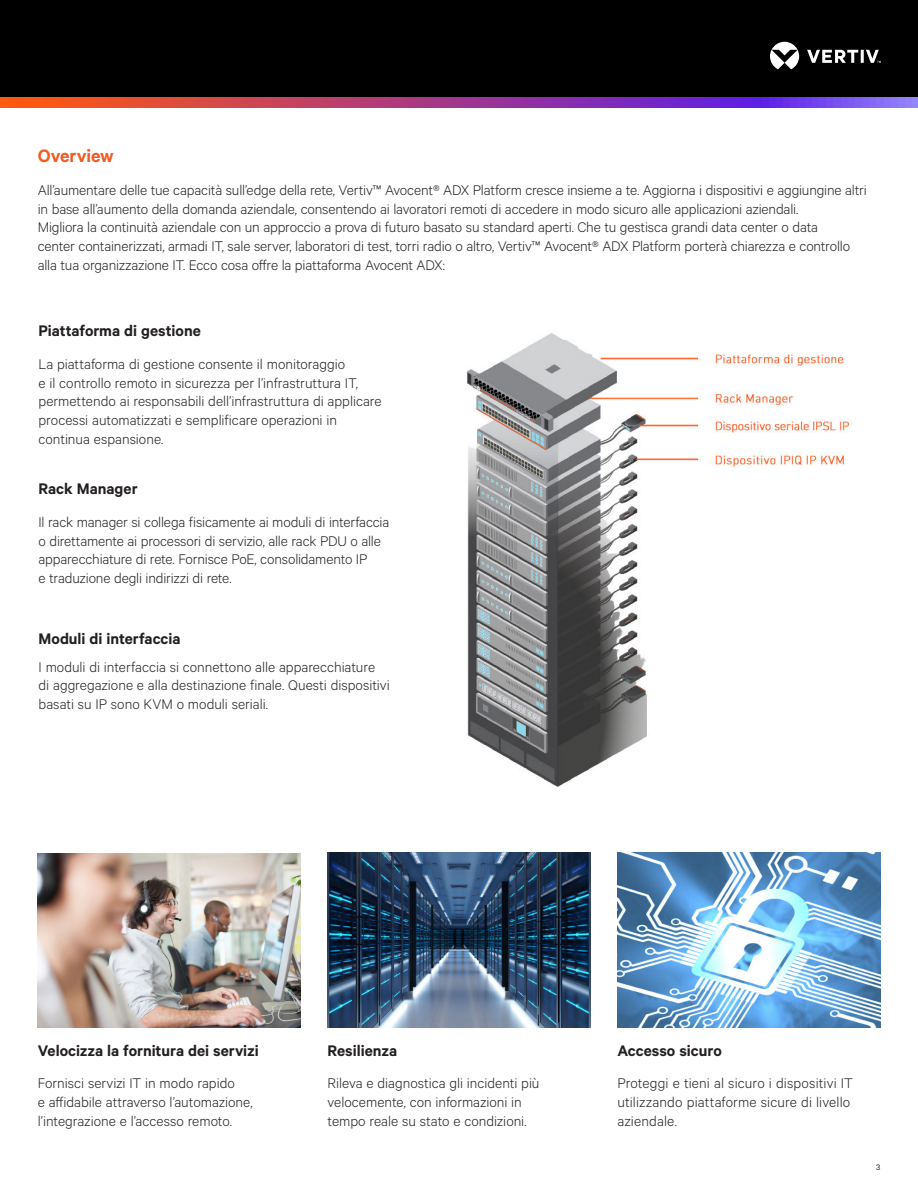
<style>
.page{position:relative;width:918px;height:1188px;background:#fff}
.page>*{position:absolute;margin:0;border:0;box-sizing:border-box;transform-origin:0 0}
.Vertiv_Orange_Main_H{font:600 20.25px "Calibre";letter-spacing:-.005em;color:#f15b24}
.Vertiv_Heading{font:600 17.25px "Calibre";color:#231f20}
.Vertiv_Body_Text{font:600 17.25px "Calibre";color:#231f20}
.Vertiv_Body_Text-2{font:300 15.75px/18.9px "Calibre";letter-spacing:-.01em;color:#231f20}
.Vertiv_Body_Text-3{font:300 15.75px/18.9px "Calibre";letter-spacing:.01em;color:#231f20}
.t1{font:9px "Calibre";color:#231f20}
</style>
<div class="page">
<div style="left:0;top:0;width:918px;height:108px;background:#000"></div>
<svg style="left:770px;top:42px;width:111px;height:27px"></svg>
<svg style="left:0;top:98px;width:918px;height:10px;background:#a73f8c"></svg>
<img style="left:467px;top:333px;width:385px;height:454px">
<img style="left:38px;top:853px;width:263px;height:175px">
<img style="left:328px;top:852px;width:262px;height:175px">
<img style="left:617px;top:853px;width:263px;height:175px">
<p class="Vertiv_Orange_Main_H" style="left:38px;top:144px;width:78px">Overview</p>
<p class="Vertiv_Body_Text-2" style="left:38px;top:180px;width:830px">All’aumentare delle tue capacità sull’edge della rete, Vertiv™ Avocent® ADX Platform cresce insieme a te. Aggiorna i dispositivi e aggiungine altri in base all’aumento della domanda aziendale, consentendo ai lavoratori remoti di accedere in modo sicuro alle applicazioni aziendali.<br>Migliora la continuità aziendale con un approccio a prova di futuro basato su standard aperti. Che tu gestisca grandi data center o data<br>center containerizzati, armadi IT, sale server, laboratori di test, torri radio o altro, Vertiv™ Avocent® ADX Platform porterà chiarezza e controllo alla tua organizzazione IT. Ecco cosa offre la piattaforma Avocent ADX:</p>
<p class="Vertiv_Heading" style="left:39px;top:321px;width:164px">Piattaforma di gestione</p>
<p class="Vertiv_Body_Text-2" style="left:39px;top:354px;width:345px">La piattaforma di gestione consente il monitoraggio<br>e il controllo remoto in sicurezza per l’infrastruttura IT, permettendo ai responsabili dell’infrastruttura di applicare processi automatizzati e semplificare operazioni in continua espansione.</p>
<p class="Vertiv_Heading" style="left:39px;top:479px;width:101px">Rack Manager</p>
<p class="Vertiv_Body_Text-2" style="left:39px;top:512px;width:352px">Il rack manager si collega fisicamente ai moduli di interfaccia o direttamente ai processori di servizio, alle rack PDU o alle apparecchiature di rete. Fornisce PoE, consolidamento IP<br>e traduzione degli indirizzi di rete.</p>
<p class="Vertiv_Body_Text" style="left:39px;top:628px;width:144px">Moduli di interfaccia</p>
<p class="Vertiv_Body_Text-2" style="left:39px;top:657px;width:353px">I moduli di interfaccia si connettono alle apparecchiature<br>di aggregazione e alla destinazione finale. Questi dispositivi basati su IP sono KVM o moduli seriali.</p>
<p class="Vertiv_Heading" style="left:38px;top:1040px;width:222px">Velocizza la fornitura dei servizi</p>
<p class="Vertiv_Body_Text-2" style="left:38px;top:1073px;width:216px">Fornisci servizi IT in modo rapido<br>e affidabile attraverso l’automazione, l’integrazione e l’accesso remoto.</p>
<p class="Vertiv_Heading" style="left:328px;top:1040px;width:71px">Resilienza</p>
<p class="Vertiv_Body_Text-2" style="left:328px;top:1073px;width:213px">Rileva e diagnostica gli incidenti più velocemente, con informazioni in tempo reale su stato e condizioni.</p>
<p class="Vertiv_Heading" style="left:617px;top:1040px;width:106px">Accesso sicuro</p>
<p class="Vertiv_Body_Text-3" style="left:617px;top:1073px;width:237px">Proteggi e tieni al sicuro i dispositivi IT utilizzando piattaforme sicure di livello aziendale.</p>
<p class="t1" style="left:876px;top:1162px;width:6px">3</p>
</div>
